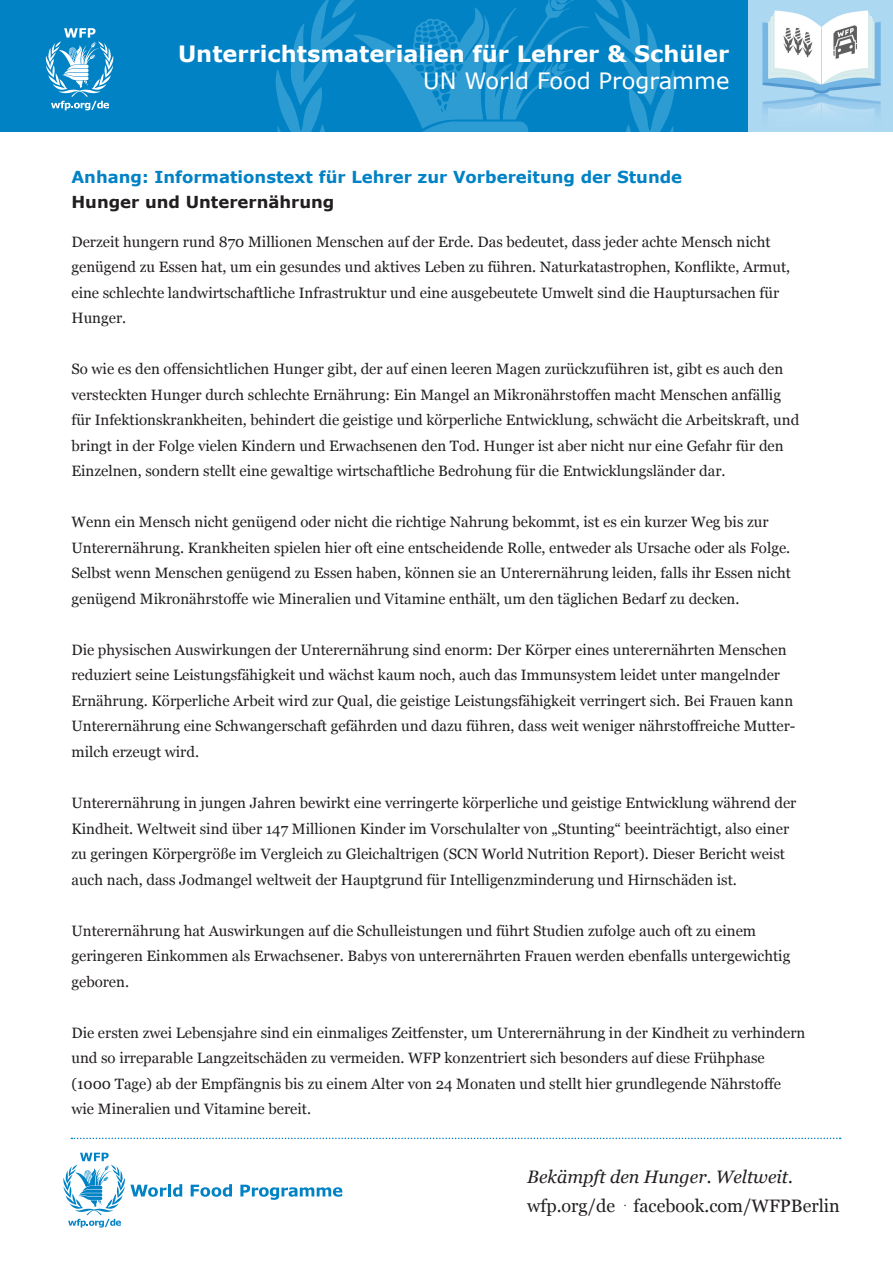
<style>
.page{position:relative;width:893px;height:1263px;background:#fff}
.page>*{position:absolute;margin:0;border:0;box-sizing:border-box;transform-origin:0 0}
.t1{font:700 22.5px "Verdana";color:#fff}
.t2{font:22.5px "Verdana";color:#fff}
.t3{font:18px "Georgia";color:#231f20}
.t4{font:italic 18px "Georgia";color:#231f20}
.t5{font:700 16.5px "Verdana";color:#0082c5}
.t6{font:700 16.5px "Verdana";color:#231f20}
.t7{font:15px/25.5px "Georgia";color:#231f20}
</style>
<div class="page">
<div style="left:0;top:0;width:893px;height:132px;background:#0082c5"></div>
<svg style="left:46px;top:28px;width:67px;height:82px"></svg>
<svg style="left:276px;top:0;width:399px;height:132px"></svg>
<svg style="left:191px;top:1184px;width:41px;height:13px"></svg>
<svg style="left:240px;top:1185px;width:102px;height:15px"></svg>
<svg style="left:63px;top:1153px;width:119px;height:74px"></svg>
<svg style="left:71px;top:1137px;width:770px;height:2px"></svg>
<img style="left:748px;top:0;width:145px;height:132px">
<h1 class="t1" style="left:178px;top:38px;width:553px">Unterrichtsmaterialien für Lehrer &amp; Schüler</h1>
<h1 class="t2" style="left:423px;top:65px;width:308px">UN World Food Programme</h1>
<p class="t5" style="left:71px;top:165px;width:612px">Anhang: Informationstext für Lehrer zur Vorbereitung der Stunde</p>
<p class="t6" style="left:71px;top:191px;width:265px">Hunger und Unterernährung</p>
<p class="t7" style="left:71px;top:229px;width:720px">Derzeit hungern rund 870 Millionen Menschen auf der Erde. Das bedeutet, dass jeder achte Mensch nicht genügend zu Essen hat, um ein gesundes und aktives Leben zu führen. Naturkatastrophen, Konflikte, Armut, eine schlechte landwirtschaftliche Infrastruktur und eine ausgebeutete Umwelt sind die Hauptursachen für Hunger.</p>
<p class="t7" style="left:71px;top:357px;width:729px">So wie es den offensichtlichen Hunger gibt, der auf einen leeren Magen zurückzuführen ist, gibt es auch den versteckten Hunger durch schlechte Ernährung: Ein Mangel an Mikronährstoffen macht Menschen anfällig für Infektionskrankheiten, behindert die geistige und körperliche Entwicklung, schwächt die Arbeitskraft, und bringt in der Folge vielen Kindern und Erwachsenen den Tod. Hunger ist aber nicht nur eine Gefahr für den Einzelnen, sondern stellt eine gewaltige wirtschaftliche Bedrohung für die Entwicklungsländer dar.</p>
<p class="t7" style="left:71px;top:510px;width:721px">Wenn ein Mensch nicht genügend oder nicht die richtige Nahrung bekommt, ist es ein kurzer Weg bis zur Unterernährung. Krankheiten spielen hier oft eine entscheidende Rolle, entweder als Ursache oder als Folge.<br>Selbst wenn Menschen genügend zu Essen haben, können sie an Unterernährung leiden, falls ihr Essen nicht genügend Mikronährstoffe wie Mineralien und Vitamine enthält, um den täglichen Bedarf zu decken.</p>
<p class="t7" style="left:71px;top:637px;width:726px">Die physischen Auswirkungen der Unterernährung sind enorm: Der Körper eines unterernährten Menschen reduziert seine Leistungsfähigkeit und wächst kaum noch, auch das Immunsystem leidet unter mangelnder Ernährung. Körperliche Arbeit wird zur Qual, die geistige Leistungsfähigkeit verringert sich. Bei Frauen kann Unterernährung eine Schwangerschaft gefährden und dazu führen, dass weit weniger nährstoffreiche Mutter&shy;milch erzeugt wird.</p>
<p class="t7" style="left:71px;top:790px;width:726px">Unterernährung in jungen Jahren bewirkt eine verringerte körperliche und geistige Entwicklung während der Kindheit. Weltweit sind über 147 Millionen Kinder im Vorschulalter von „Stunting“ beeinträchtigt, also einer zu geringen Körpergröße im Vergleich zu Gleichaltrigen (SCN World Nutrition Report). Dieser Bericht weist auch nach, dass Jodmangel weltweit der Hauptgrund für Intelligenzminderung und Hirnschäden ist.</p>
<p class="t7" style="left:71px;top:918px;width:720px">Unterernährung hat Auswirkungen auf die Schulleistungen und führt Studien zufolge auch oft zu einem geringeren Einkommen als Erwachsener. Babys von unterernährten Frauen werden ebenfalls untergewichtig geboren.</p>
<p class="t7" style="left:71px;top:1020px;width:735px">Die ersten zwei Lebensjahre sind ein einmaliges Zeitfenster, um Unterernährung in der Kindheit zu verhindern und so irreparable Langzeitschäden zu vermeiden. WFP konzentriert sich besonders auf diese Frühphase (1000 Tage) ab der Empfängnis bis zu einem Alter von 24 Monaten und stellt hier grundlegende Nährstoffe wie Mineralien und Vitamine bereit.</p>
<p class="t4" style="left:527px;top:1165px;width:267px">Bekämpft den Hunger. Weltweit.</p>
<p class="t3" style="left:527px;top:1194px;width:314px">wfp.org/de <sup>.</sup> facebook.com/WFPBerlin</p>
</div>
